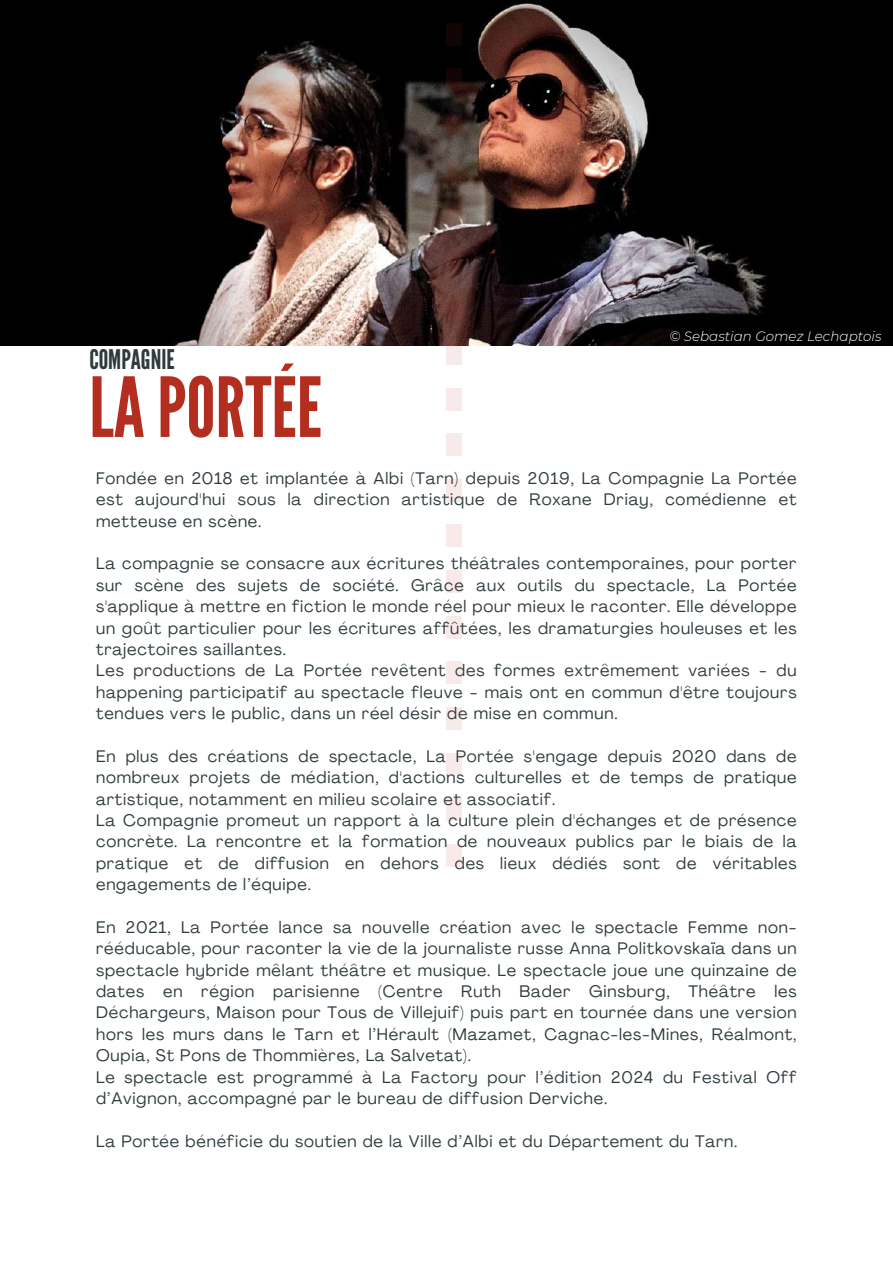
<style>
.page{position:relative;width:893px;height:1264px;background:#fff}
.page>*{position:absolute;margin:0;border:0;box-sizing:border-box;transform-origin:0 0}
.t1{font:82.5px "League Gothic";color:#b42e1f}
.t2{font:27px "League Gothic";color:#2e3b3d}
.t3{font:16.5px/21.3px "Agrandir";letter-spacing:.05em;color:#2e3b3d}
.t4{font:italic 300 13.5px "Montserrat";color:#fff}
</style>
<div class="page">
<img style="left:0;top:0;width:892px;height:345px">
<div style="left:446px;top:23px;width:15px;height:23px;background:#110403"></div>
<svg style="left:446px;top:68px;width:15px;height:23px"></svg>
<svg style="left:446px;top:159px;width:15px;height:23px"></svg>
<svg style="left:446px;top:205px;width:15px;height:23px"></svg>
<svg style="left:446px;top:114px;width:15px;height:23px"></svg>
<svg style="left:446px;top:251px;width:15px;height:22px"></svg>
<div style="left:446px;top:752px;width:15px;height:23px;background:#f7eae9"></div>
<div style="left:446px;top:707px;width:15px;height:22px;background:#f7eae9"></div>
<div style="left:446px;top:661px;width:15px;height:23px;background:#f7eae9"></div>
<div style="left:446px;top:798px;width:15px;height:23px;background:#f7eae9"></div>
<div style="left:446px;top:843px;width:15px;height:23px;background:#f7eae9"></div>
<div style="left:446px;top:570px;width:15px;height:23px;background:#f7eae9"></div>
<div style="left:446px;top:433px;width:15px;height:23px;background:#f7eae9"></div>
<div style="left:446px;top:387px;width:15px;height:23px;background:#f7eae9"></div>
<svg style="left:446px;top:342px;width:15px;height:23px"></svg>
<div style="left:446px;top:524px;width:15px;height:23px;background:#f7eae9"></div>
<svg style="left:446px;top:296px;width:15px;height:23px"></svg>
<div style="left:446px;top:479px;width:15px;height:22px;background:#f7eae9"></div>
<div style="left:446px;top:615px;width:15px;height:23px;background:#f7eae9"></div>
<h2 class="t2" style="left:89px;top:344px;width:87px">COMPAGNIE</h2>
<h1 class="t1" style="left:89px;top:360px;width:234px">LAPORTÉE</h1>
<p class="t4" style="left:669px;top:328px;width:214px">© Sebastian Gomez Lechaptois</p>
<p class="t3" style="left:96px;top:469px;width:702px;text-align:justify">Fondée en 2018 et implantée à Albi (Tarn) depuis 2019, La Compagnie La Portée est aujourd'hui sous la direction artistique de Roxane Driay, comédienne et metteuse en scène.</p>
<p class="t3" style="left:96px;top:554px;width:702px">La compagnie se consacre aux écritures théâtrales contemporaines, pour porter sur scène des sujets de société. Grâce aux outils du spectacle, La Portée s'applique à mettre en fiction le monde réel pour mieux le raconter. Elle développe un goût particulier pour les écritures affûtées, les dramaturgies houleuses et les trajectoires saillantes.<br>Les productions de La Portée revêtent des formes extrêmement variées - du happening participatif au spectacle fleuve - mais ont en commun d'être toujours tendues vers le public, dans un réel désir de mise en commun.</p>
<p class="t3" style="left:96px;top:747px;width:702px">En plus des créations de spectacle, La Portée s'engage depuis 2020 dans de nombreux projets de médiation, d'actions culturelles et de temps de pratique artistique, notamment en milieu scolaire et associatif.<br>La Compagnie promeut un rapport à la culture plein d'échanges et de présence concrète. La rencontre et la formation de nouveaux publics par le biais de la pratique et de diffusion en dehors des lieux dédiés sont de véritables engagements de l’équipe.</p>
<p class="t3" style="left:96px;top:918px;width:702px">En 2021, La Portée lance sa nouvelle création avec le spectacle Femme non&shy;rééducable, pour raconter la vie de la journaliste russe Anna Politkovskaïa dans un spectacle hybride mêlant théâtre et musique. Le spectacle joue une quinzaine de dates en région parisienne (Centre Ruth Bader Ginsburg, Théâtre les Déchargeurs, Maison pour Tous de Villejuif) puis part en tournée dans une version hors les murs dans le Tarn et l’Hérault (Mazamet, Cagnac-les-Mines, Réalmont, Oupia, St Pons de Thommières, La Salvetat).<br>Le spectacle est programmé à La Factory pour l’édition 2024 du Festival Off d’Avignon, accompagné par le bureau de diffusion Derviche.</p>
<p class="t3" style="left:96px;top:1131px;width:642px">La Portée bénéficie du soutien de la Ville d’Albi et du Département du Tarn.</p>
</div>
